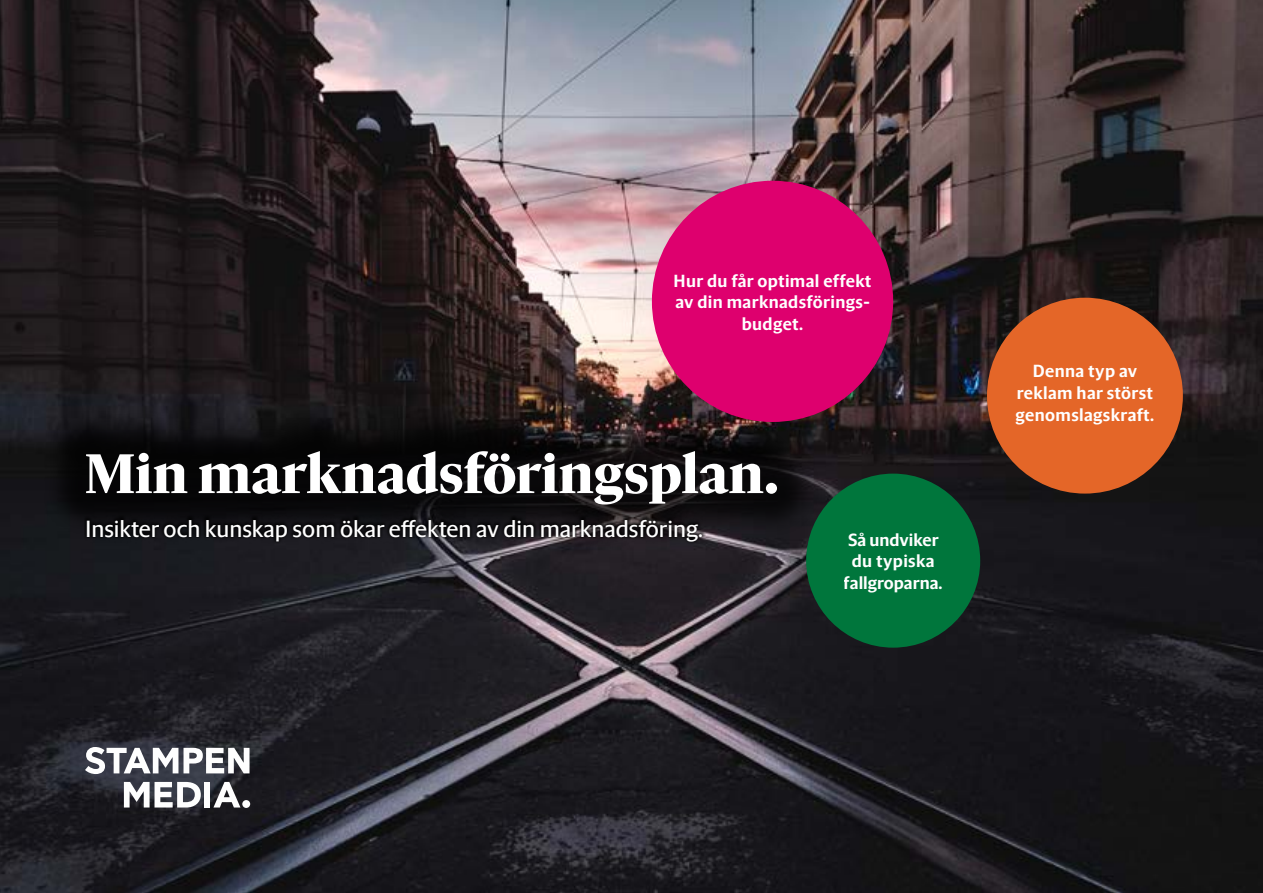
<style>
.page{position:relative;width:1263px;height:893px;background:#fff}
.page>*{position:absolute;margin:0;border:0;box-sizing:border-box;transform-origin:0 0}
.t1{font:900 57px "Gothia GP Serif";color:#fff}
.t2{font:500 24px "Gothia GP Sans";color:#fff}
.t3{font:700 18px/21.6px "Gothia GP Sans";letter-spacing:.02em;color:#fff;text-align:center}
.t4{font:700 18px/21.6px "Gothia GP Sans";color:#fff;text-align:center}
</style>
<div class="page">
<img style="left:0;top:0;width:1263px;height:893px">
<div style="left:43px;top:407px;width:777px;height:141px;background:#000;opacity:.75"></div>
<svg style="left:85px;top:747px;width:165px;height:27px"></svg>
<div style="left:242px;top:800px;width:8px;height:8px;background:#fefefe;border-radius:50%"></div>
<svg style="left:124px;top:782px;width:77px;height:25px"></svg>
<div style="left:204px;top:782px;width:6px;height:25px;background:#fefefe"></div>
<svg style="left:213px;top:782px;width:27px;height:25px"></svg>
<div style="left:84px;top:515px;width:621px;height:28px;background:#000;opacity:.75"></div>
<div style="left:806px;top:474px;width:174px;height:174px;background:#00763c;border-radius:50%"></div>
<div style="left:652px;top:181px;width:241px;height:241px;background:#de006e;border-radius:50%"></div>
<div style="left:987px;top:298px;width:196px;height:196px;background:#e46628;border-radius:50%"></div>
<p class="t3" style="left:673px;top:269px;width:199px">Hur du får optimal effekt av din marknadsförings&shy;budget.</p>
<h1 class="t1" style="left:85px;top:441px;width:695px">Min marknadsföringsplan.</h1>
<h2 class="t2" style="left:85px;top:515px;width:619px">Insikter och kunskap som ökar effekten av din marknadsföring.</h2>
<p class="t4" style="left:844px;top:529px;width:100px">Så undviker du typiska fallgroparna.</p>
<p class="t3" style="left:1016px;top:360px;width:140px">Denna typ av reklam har störst genomslagskraft.</p>
</div>
